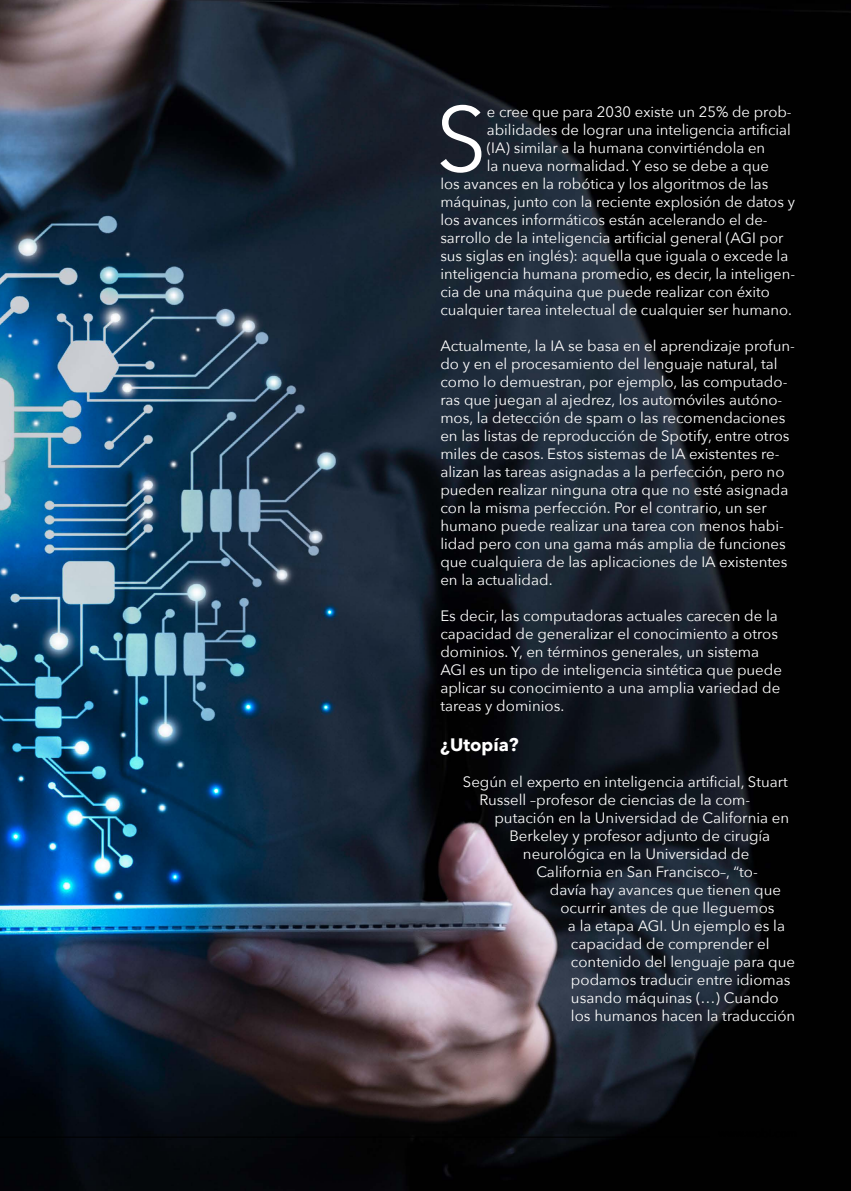
<style>
.page{position:relative;width:851px;height:1191px;background:#fff}
.page>*{position:absolute;margin:0;border:0;box-sizing:border-box;transform-origin:0 0}
.t1{font:91.2px "Avenir Next";color:#fff}
.t2{font:700 18px "Avenir Next";color:#fff}
.t3{font:15px/18px "Avenir Next";color:#fff}
</style>
<div class="page">
<img style="left:0;top:0;width:850px;height:1191px">
<hr style="left:0;top:1136px;width:709px;height:1px;background:#000">
<h1 class="t1" style="left:436px;top:62px;width:52px">S</h1>
<p class="t3" style="left:487px;top:102px;width:306px">e cree que para 2030 existe un 25% de prob-</p>
<p class="t3" style="left:487px;top:120px;width:305px">abilidades de lograr una inteligencia artificial</p>
<p class="t3" style="left:487px;top:138px;width:280px">(IA) similar a la humana convirtiéndola en</p>
<p class="t3" style="left:487px;top:156px;width:283px">la nueva normalidad. Y eso se debe a que</p>
<p class="t3" style="left:440px;top:174px;width:329px">los avances en la robótica y los algoritmos de las</p>
<p class="t3" style="left:440px;top:192px;width:356px">máquinas, junto con la reciente explosión de datos y</p>
<p class="t3" style="left:440px;top:210px;width:329px">los avances informáticos están acelerando el de-</p>
<p class="t3" style="left:440px;top:228px;width:344px">sarrollo de la inteligencia artificial general (AGI por</p>
<p class="t3" style="left:440px;top:246px;width:349px">sus siglas en inglés): aquella que iguala o excede la</p>
<p class="t3" style="left:440px;top:264px;width:356px">inteligencia humana promedio, es decir, la inteligen-</p>
<p class="t3" style="left:440px;top:282px;width:331px">cia de una máquina que puede realizar con éxito</p>
<p class="t3" style="left:440px;top:300px;width:353px">cualquier tarea intelectual de cualquier ser humano.</p>
<p class="t3" style="left:440px;top:336px;width:356px">Actualmente, la IA se basa en el aprendizaje profun&shy;do y en el procesamiento del lenguaje natural, tal como lo demuestran, por ejemplo, las computado&shy;ras que juegan al ajedrez, los automóviles autóno&shy;mos, la detección de spam o las recomendaciones en las listas de reproducción de Spotify, entre otros miles de casos. Estos sistemas de IA existentes re&shy;alizan las tareas asignadas a la perfección, pero no pueden realizar ninguna otra que no esté asignada con la misma perfección. Por el contrario, un ser humano puede realizar una tarea con menos habi&shy;lidad pero con una gama más amplia de funciones que cualquiera de las aplicaciones de IA existentes en la actualidad.</p>
<p class="t3" style="left:440px;top:606px;width:343px">Es decir, las computadoras actuales carecen de la capacidad de generalizar el conocimiento a otros dominios. Y, en términos generales, un sistema AGI es un tipo de inteligencia sintética que puede aplicar su conocimiento a una amplia variedad de tareas y dominios.</p>
<p class="t2" style="left:440px;top:729px;width:80px">¿Utopía?</p>
<p class="t3" style="left:479px;top:772px;width:310px;text-indent:-16px">Según el experto en inteligencia artificial, Stuart<br>Russell –profesor de ciencias de la com-</p>
<p class="t3" style="left:494px;top:808px;width:296px">putación en la Universidad de California en</p>
<p class="t3" style="left:509px;top:826px;width:262px">Berkeley y profesor adjunto de cirugía</p>
<p class="t3" style="left:523px;top:844px;width:228px">neurológica en la Universidad de</p>
<p class="t3" style="left:536px;top:862px;width:223px">California en San Francisco–, “to-</p>
<p class="t3" style="left:550px;top:880px;width:233px">davía hay avances que tienen que</p>
<p class="t3" style="left:560px;top:898px;width:215px">ocurrir antes de que lleguemos</p>
<p class="t3" style="left:568px;top:916px;width:218px">a la etapa AGI. Un ejemplo es la</p>
<p class="t3" style="left:571px;top:934px;width:200px">capacidad de comprender el</p>
<p class="t3" style="left:571px;top:952px;width:226px">contenido del lenguaje para que</p>
<p class="t3" style="left:571px;top:970px;width:221px">podamos traducir entre idiomas</p>
<p class="t3" style="left:571px;top:988px;width:209px">usando máquinas (…) Cuando</p>
<p class="t3" style="left:571px;top:1006px;width:226px">los humanos hacen la traducción</p>
</div>
